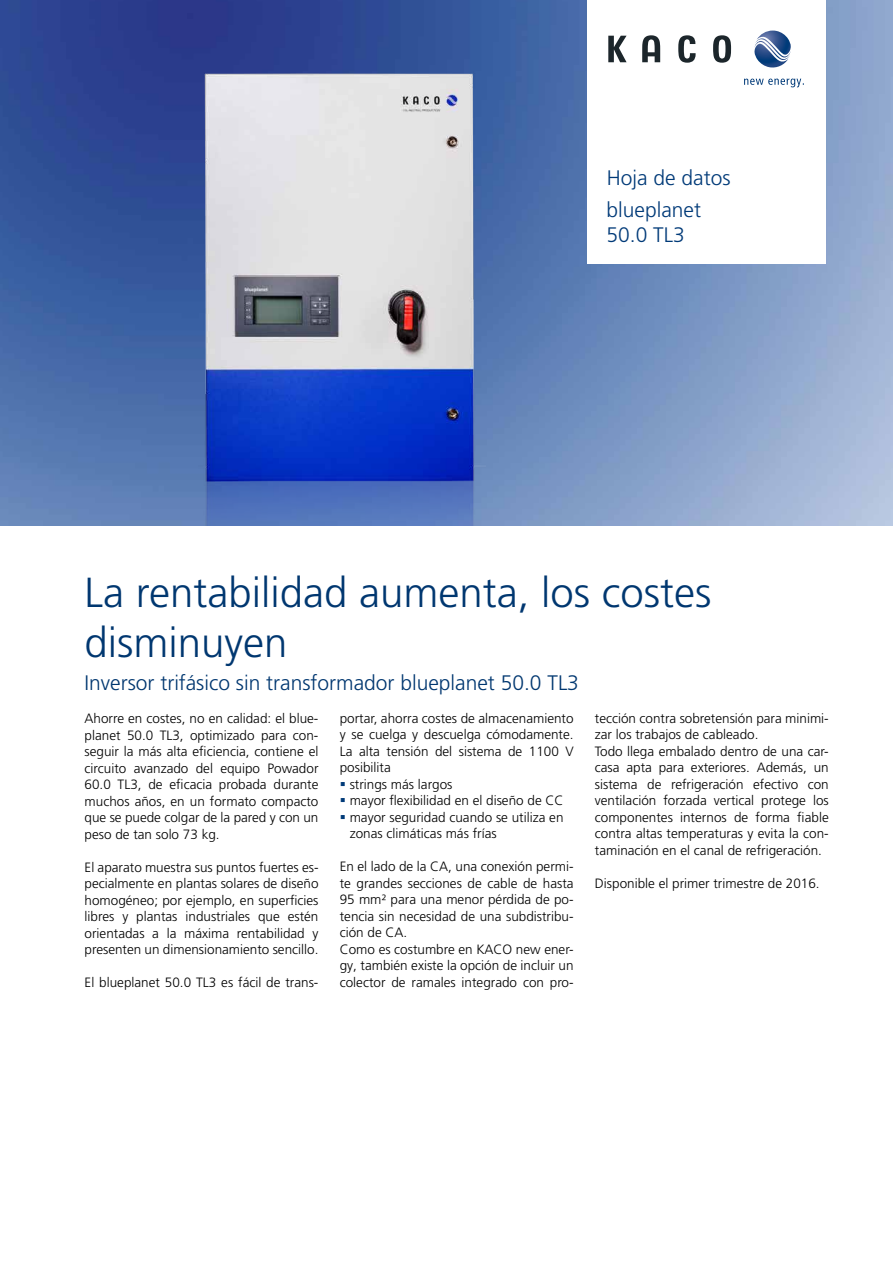
<style>
.page{position:relative;width:893px;height:1263px;background:#fff}
.page>*{position:absolute;margin:0;border:0;box-sizing:border-box;transform-origin:0 0}
.t1{font:300 42px/49.5px "Frutiger LT Pro";color:#003770}
.t2{font:300 21px "Frutiger LT Pro";color:#003770}
.t3{font:300 21px/25.5px "Frutiger LT Pro";color:#003a78}
.t4{font:300 13.5px/16.5px "Frutiger LT Pro";color:#000;text-align:justify}
.s1{color:#003a78}
</style>
<div class="page">
<img style="left:0;top:0;width:893px;height:526px">
<img style="left:193px;top:68px;width:292px;height:458px">
<div style="left:587px;top:0;width:238px;height:264px;background:#fff"></div>
<svg style="left:608px;top:35px;width:123px;height:28px"></svg>
<svg style="left:754px;top:31px;width:37px;height:37px"></svg>
<svg style="left:744px;top:79px;width:60px;height:8px"></svg>
<h2 class="t3" style="left:607px;top:165px;width:125px">Hoja de datos</h2>
<h2 class="t3" style="left:607px;top:197px;width:96px">blueplanet<br>50.0 TL3</h2>
<h1 class="t1" style="left:85px;top:568px;width:628px">La rentabilidad aumenta, los costes disminuyen</h1>
<h2 class="t2" style="left:85px;top:670px;width:496px">Inversor trifásico sin transformador blueplanet 50.0 TL3</h2>
<p class="t4" style="left:85px;top:710px;width:235px">Ahorre en costes, no en calidad: el blue&shy;planet 50.0 TL3, optimizado para con&shy;seguir la más alta eficiencia, contiene el circuito avanzado del equipo Powador 60.0 TL3, de eficacia probada durante muchos años, en un formato compacto que se puede colgar de la pared y con un peso de tan solo 73 kg.</p>
<p class="t4" style="left:85px;top:859px;width:235px">El aparato muestra sus puntos fuertes es&shy;pecialmente en plantas solares de diseño homogéneo; por ejemplo, en superficies libres y plantas industriales que estén orientadas a la máxima rentabilidad y presenten un dimensionamiento sencillo.</p>
<p class="t4" style="left:85px;top:974px;width:235px">El blueplanet 50.0 TL3 es fácil de trans-</p>
<p class="t4" style="left:595px;top:710px;width:235px;text-align:left">tección contra sobretensión para minimi&shy;zar los trabajos de cableado.<br>Todo llega embalado dentro de una car&shy;casa apta para exteriores. Además, un sistema de refrigeración efectivo con ventilación forzada vertical protege los componentes internos de forma fiable contra altas temperaturas y evita la con&shy;taminación en el canal de refrigeración.</p>
<p class="t4" style="left:595px;top:875px;width:226px">Disponible el primer trimestre de 2016.</p>
<p class="t4" style="left:340px;top:710px;width:235px">portar, ahorra costes de almacenamiento y se cuelga y descuelga cómodamente.<br>La alta tensión del sistema de 1100 V posibilita</p>
<p class="t4" style="left:340px;top:776px;width:114px"><span class="s1">▪</span> strings más largos</p>
<p class="t4" style="left:340px;top:793px;width:225px"><span class="s1">▪</span> mayor flexibilidad en el diseño de CC</p>
<p class="t4" style="left:350px;top:809px;width:215px;text-indent:-10px"><span class="s1">▪</span> mayor seguridad cuando se utiliza en zonas climáticas más frías</p>
<p class="t4" style="left:340px;top:859px;width:235px;text-align:left">En el lado de la CA, una conexión permi&shy;te grandes secciones de cable de hasta 95 mm² para una menor pérdida de po&shy;tencia sin necesidad de una subdistribu&shy;ción de CA.<br>Como es costumbre en KACO new ener&shy;gy, también existe la opción de incluir un colector de ramales integrado con pro-</p>
</div>
